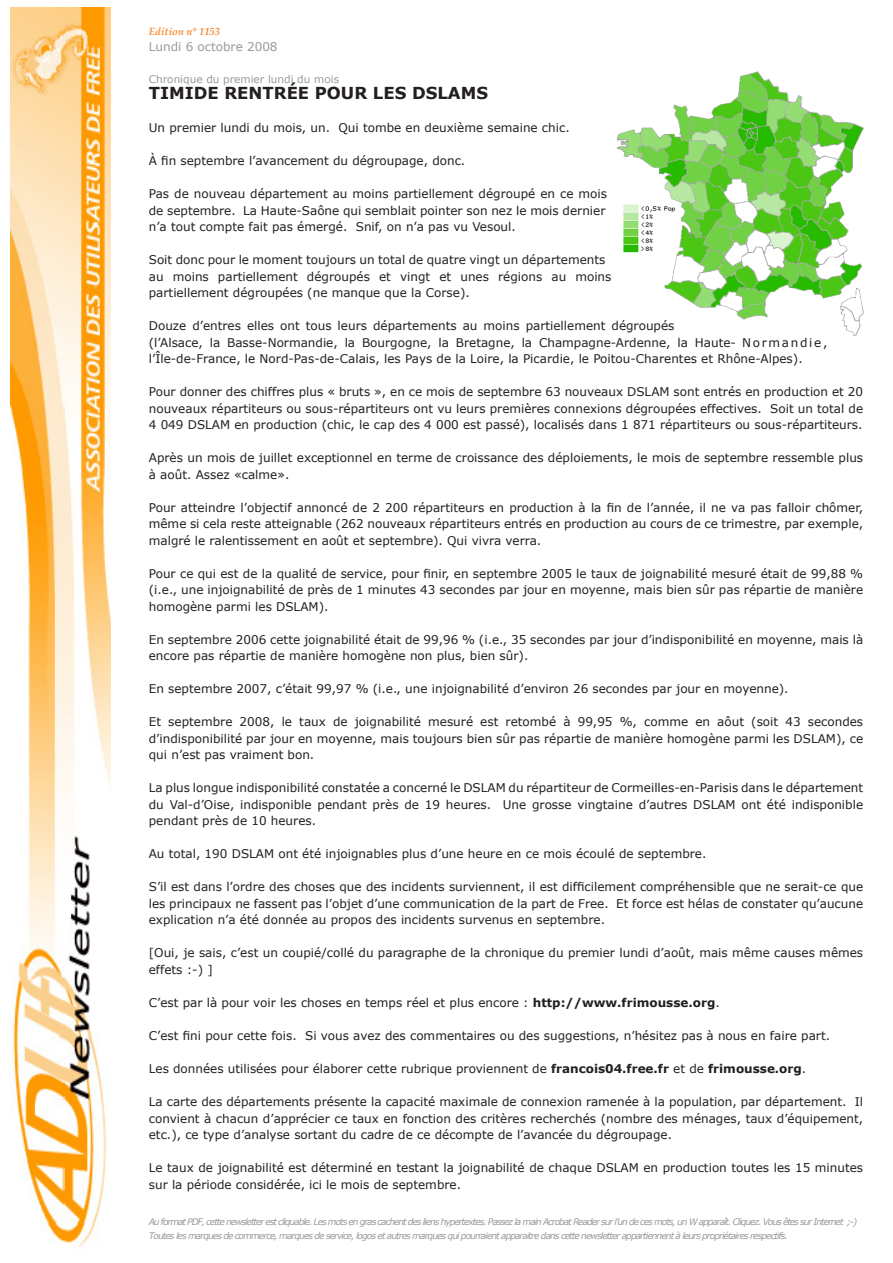
<style>
.page{position:relative;width:893px;height:1263px;background:#fff}
.page>*{position:absolute;margin:0;border:0;box-sizing:border-box;transform-origin:0 0}
.t1{font:700 16.5px "Verdana";color:#231f20}
.t2{font:12px/16.5px "Verdana";color:#231f20}
.t3{font:12px "Verdana";color:#97999b}
.t4{font:10.5px "Verdana";color:#97999b}
.t5{font:italic 700 10.5px "Palatino Linotype";color:#f88b33}
.t6{font:italic 9px "Verdana";letter-spacing:-.1em;color:#97999b}
.s1{font-weight:700}
</style>
<div class="page">
<img style="left:11px;top:8px;width:100px;height:1239px">
<img style="left:618px;top:71px;width:245px;height:264px">
<p class="t5" style="left:149px;top:24px;width:73px">Edition n° 1153</p>
<p class="t3" style="left:149px;top:39px;width:130px">Lundi 6 octobre 2008</p>
<p class="t4" style="left:149px;top:72px;width:192px">Chronique du premier lundi du mois</p>
<p class="t1" style="left:149px;top:83px;width:341px">TIMIDE RENTRéE POUR LES DSLAMS</p>
<p class="t2" style="left:149px;top:119px;width:422px">Un premier lundi du mois, un. Qui tombe en deuxième semaine chic.</p>
<p class="t2" style="left:149px;top:152px;width:318px">À fin septembre l’avancement du dégroupage, donc.</p>
<p class="t2" style="left:149px;top:185px;width:460px">Pas de nouveau département au moins partiellement dégroupé en ce mois de septembre. La Haute-Saône qui semblait pointer son nez le mois dernier n’a tout compte fait pas émergé. Snif, on n’a pas vu Vesoul.</p>
<p class="t2" style="left:149px;top:251px;width:464px">Soit donc pour le moment toujours un total de quatre vingt un départements au moins partiellement dégroupés et vingt et unes régions au moins partiellement dégroupées (ne manque que la Corse).</p>
<p class="t2" style="left:149px;top:317px;width:680px">Douze d’entres elles ont tous leurs départements au moins partiellement dégroupés<br>(l’Alsace, la Basse-Normandie, la Bourgogne, la Bretagne, la Champagne-Ardenne, la Haute- N o rm a n d i e , l’Île-de-France, le Nord-Pas-de-Calais, les Pays de la Loire, la Picardie, le Poitou-Charentes et Rhône-Alpes).</p>
<p class="t2" style="left:149px;top:383px;width:716px;text-align:justify">Pour donner des chiffres plus « bruts », en ce mois de septembre 63 nouveaux DSLAM sont entrés en production et 20 nouveaux répartiteurs ou sous-répartiteurs ont vu leurs premières connexions dégroupées effectives. Soit un total de 4 049 DSLAM en production (chic, le cap des 4 000 est passé), localisés dans 1 871 répartiteurs ou sous-répartiteurs.</p>
<p class="t2" style="left:149px;top:449px;width:716px">Après un mois de juillet exceptionnel en terme de croissance des déploiements, le mois de septembre ressemble plus à août. Assez «calme».</p>
<p class="t2" style="left:149px;top:499px;width:716px;text-align:justify">Pour atteindre l’objectif annoncé de 2 200 répartiteurs en production à la fin de l’année, il ne va pas falloir chômer, même si cela reste atteignable (262 nouveaux répartiteurs entrés en production au cours de ce trimestre, par exemple, malgré le ralentissement en août et septembre). Qui vivra verra.</p>
<p class="t2" style="left:149px;top:565px;width:716px;text-align:justify">Pour ce qui est de la qualité de service, pour finir, en septembre 2005 le taux de joignabilité mesuré était de 99,88 % (i.e., une injoignabilité de près de 1 minutes 43 secondes par jour en moyenne, mais bien sûr pas répartie de manière homogène parmi les DSLAM).</p>
<p class="t2" style="left:149px;top:631px;width:716px">En septembre 2006 cette joignabilité était de 99,96 % (i.e., 35 secondes par jour d’indisponibilité en moyenne, mais là encore pas répartie de manière homogène non plus, bien sûr).</p>
<p class="t2" style="left:149px;top:680px;width:641px">En septembre 2007, c’était 99,97 % (i.e., une injoignabilité d’environ 26 secondes par jour en moyenne).</p>
<p class="t2" style="left:149px;top:713px;width:716px;text-align:justify">Et septembre 2008, le taux de joignabilité mesuré est retombé à 99,95 %, comme en aôut (soit 43 secondes d’indisponibilité par jour en moyenne, mais toujours bien sûr pas répartie de manière homogène parmi les DSLAM), ce qui n’est pas vraiment bon.</p>
<p class="t2" style="left:149px;top:779px;width:716px;text-align:justify">La plus longue indisponibilité constatée a concerné le DSLAM du répartiteur de Cormeilles-en-Parisis dans le département du Val-d’Oise, indisponible pendant près de 19 heures. Une grosse vingtaine d’autres DSLAM ont été indisponible pendant près de 10 heures.</p>
<p class="t2" style="left:149px;top:845px;width:559px">Au total, 190 DSLAM ont été injoignables plus d’une heure en ce mois écoulé de septembre.</p>
<p class="t2" style="left:149px;top:878px;width:716px;text-align:justify">S’il est dans l’ordre des choses que des incidents surviennent, il est difficilement compréhensible que ne serait-ce que les principaux ne fassent pas l’objet d’une communication de la part de Free. Et force est hélas de constater qu’aucune explication n’a été donnée au propos des incidents survenus en septembre.</p>
<p class="t2" style="left:149px;top:944px;width:716px">[Oui, je sais, c’est un coupié/collé du paragraphe de la chronique du premier lundi d’août, mais même causes mêmes effets :-) ]</p>
<p class="t2" style="left:149px;top:994px;width:572px">C’est par là pour voir les choses en temps réel et plus encore : <span class="s1">http://www.frimousse.org</span>.</p>
<p class="t2" style="left:149px;top:1027px;width:683px">C’est fini pour cette fois. Si vous avez des commentaires ou des suggestions, n’hésitez pas à nous en faire part.</p>
<p class="t2" style="left:149px;top:1060px;width:659px">Les données utilisées pour élaborer cette rubrique proviennent de <span class="s1">francois04.free.fr</span> et de <span class="s1">frimousse.org</span>.</p>
<p class="t2" style="left:149px;top:1093px;width:716px;text-align:justify">La carte des départements présente la capacité maximale de connexion ramenée à la population, par département. Il convient à chacun d’apprécier ce taux en fonction des critères recherchés (nombre des ménages, taux d’équipement, etc.), ce type d’analyse sortant du cadre de ce décompte de l’avancée du dégroupage.</p>
<p class="t2" style="left:149px;top:1159px;width:716px">Le taux de joignabilité est déterminé en testant la joignabilité de chaque DSLAM en production toutes les 15 minutes sur la période considérée, ici le mois de septembre.</p>
<p class="t6" style="left:149px;top:1216px;width:710px">Au format PDF, cette newsletter est cliquable. Les mots en gras cachent des liens hypertextes. Passez la main Acrobat Reader sur l’un de ces mots, un W apparaît. Cliquez. Vous êtes sur Internet ;-)</p>
<p class="t6" style="left:149px;top:1230px;width:641px">Toutes les marques de commerce, marques de service, logos et autres marques qui pourraient apparaitre dans cette newsletter appartiennent à leurs propriétaires respectifs.</p>
</div>
